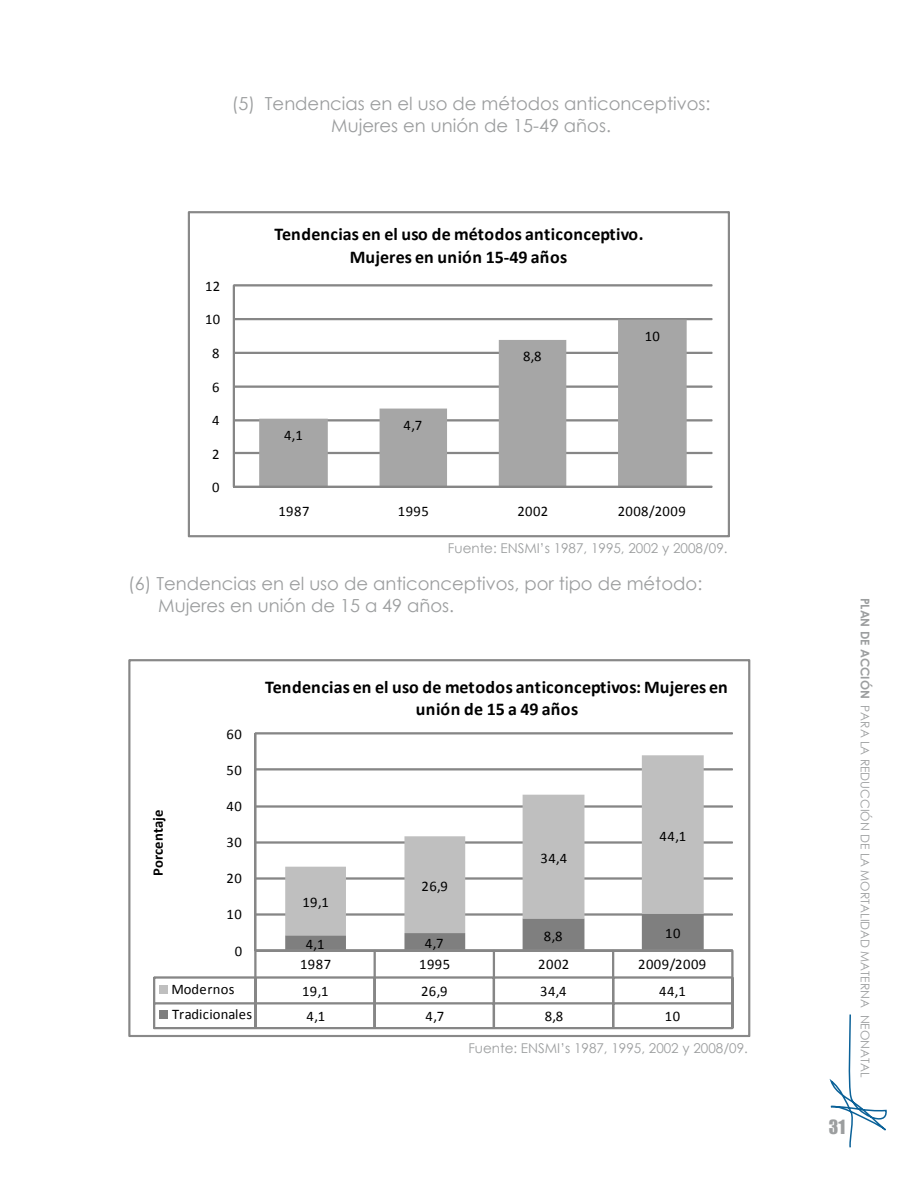
<style>
.page{position:relative;width:918px;height:1188px;background:#fff}
.page>*{position:absolute;margin:0;border:0;box-sizing:border-box;transform-origin:0 0}
.t1{font:18px/21.6px "Century Gothic";color:#9c9e9f;text-align:center}
.t2{font:700 18px/22.5px "Calibri";letter-spacing:.01em;color:#000;text-align:center}
.t3{font:18px "Impact";color:#9c9e9f}
.t4{font:14.7px "Calibri";letter-spacing:.03em;color:#000}
.t5{font:14.7px "Calibri";letter-spacing:.005em;color:#000}
.t6{font:700 14.7px "Calibri";letter-spacing:.005em;color:#000}
.t7{font:13.5px "Century Gothic";color:#9c9e9f}
.t8{font:12px "Century Gothic";color:#9c9e9f}
.s1{font-weight:700}
</style>
<div class="page">
<svg style="left:829px;top:1014px;width:58px;height:134px"></svg>
<svg style="left:188px;top:212px;width:542px;height:325px"></svg>
<svg style="left:129px;top:660px;width:621px;height:377px"></svg>
<p class="t1" style="left:232px;top:93px;width:480px">(5) Tendencias en el uso de métodos anticonceptivos:<br>Mujeres en unión de 15-49 años.</p>
<p class="t4" style="left:205px;top:277px;width:17px">12</p>
<p class="t4" style="left:205px;top:310px;width:17px">10</p>
<p class="t4" style="left:212px;top:344px;width:9px">8</p>
<p class="t4" style="left:212px;top:378px;width:9px">6</p>
<p class="t4" style="left:212px;top:411px;width:9px">4</p>
<p class="t4" style="left:212px;top:445px;width:9px">2</p>
<p class="t4" style="left:212px;top:478px;width:9px">0</p>
<p class="t2" style="left:274px;top:222px;width:371px">Tendencias en el uso de métodos anticonceptivo.<br>Mujeres en unión 15-49 años</p>
<p class="t4" style="left:284px;top:426px;width:20px">4,1</p>
<p class="t4" style="left:404px;top:416px;width:20px">4,7</p>
<p class="t4" style="left:523px;top:347px;width:20px">8,8</p>
<p class="t4" style="left:645px;top:327px;width:17px">10</p>
<p class="t4" style="left:278px;top:502px;width:33px">1987</p>
<p class="t4" style="left:398px;top:502px;width:33px">1995</p>
<p class="t4" style="left:517px;top:502px;width:33px">2002</p>
<p class="t4" style="left:618px;top:502px;width:70px">2008/2009</p>
<p class="t7" style="left:448px;top:539px;width:281px">Fuente: ENSMI’s 1987, 1995, 2002 y 2008/09.</p>
<p class="t1" style="left:158px;top:573px;width:546px;text-align:left;text-indent:-30px">(6) Tendencias en el uso de anticonceptivos, por tipo de método:<br>Mujeres en unión de 15 a 49 años.</p>
<p class="t6" style="left:149px;top:876px;width:67px;rotate:-90deg">Porcentaje</p>
<p class="t4" style="left:227px;top:725px;width:17px">60</p>
<p class="t4" style="left:227px;top:761px;width:17px">50</p>
<p class="t4" style="left:227px;top:797px;width:17px">40</p>
<p class="t4" style="left:227px;top:833px;width:17px">30</p>
<p class="t4" style="left:227px;top:869px;width:17px">20</p>
<p class="t4" style="left:227px;top:905px;width:17px">10</p>
<p class="t4" style="left:235px;top:942px;width:9px">0</p>
<p class="t2" style="left:265px;top:675px;width:464px">Tendencias en el uso de metodos anticonceptivos: Mujeres en unión de 15 a 49 años</p>
<p class="t4" style="left:302px;top:893px;width:28px">19,1</p>
<p class="t4" style="left:421px;top:877px;width:28px">26,9</p>
<p class="t4" style="left:306px;top:935px;width:20px">4,1</p>
<p class="t4" style="left:425px;top:934px;width:20px">4,7</p>
<p class="t4" style="left:541px;top:849px;width:28px">34,4</p>
<p class="t4" style="left:660px;top:827px;width:28px">44,1</p>
<p class="t4" style="left:544px;top:927px;width:20px">8,8</p>
<p class="t4" style="left:665px;top:924px;width:17px">10</p>
<p class="t4" style="left:300px;top:955px;width:33px">1987</p>
<p class="t4" style="left:419px;top:955px;width:33px">1995</p>
<p class="t4" style="left:538px;top:955px;width:33px">2002</p>
<p class="t4" style="left:638px;top:955px;width:70px">2009/2009</p>
<p class="t4" style="left:171px;top:980px;width:65px">Modernos</p>
<p class="t4" style="left:302px;top:982px;width:28px">19,1</p>
<p class="t4" style="left:421px;top:982px;width:28px">26,9</p>
<p class="t4" style="left:540px;top:982px;width:28px">34,4</p>
<p class="t4" style="left:659px;top:982px;width:28px">44,1</p>
<p class="t5" style="left:172px;top:1005px;width:81px">Tradicionales</p>
<p class="t4" style="left:307px;top:1007px;width:20px">4,1</p>
<p class="t4" style="left:426px;top:1007px;width:20px">4,7</p>
<p class="t4" style="left:545px;top:1007px;width:20px">8,8</p>
<p class="t4" style="left:665px;top:1007px;width:17px">10</p>
<p class="t7" style="left:468px;top:1039px;width:281px">Fuente: ENSMI’s 1987, 1995, 2002 y 2008/09.</p>
<p class="t8" style="left:873px;top:598px;width:481px;rotate:90deg"><span class="s1">PLAN DE ACCIÓN</span> PARA LA REDUCCIÓN DE LA MORTALIDAD MATERNA NEONATAL</p>
<p class="t3" style="left:829px;top:1113px;width:18px">31</p>
</div>
